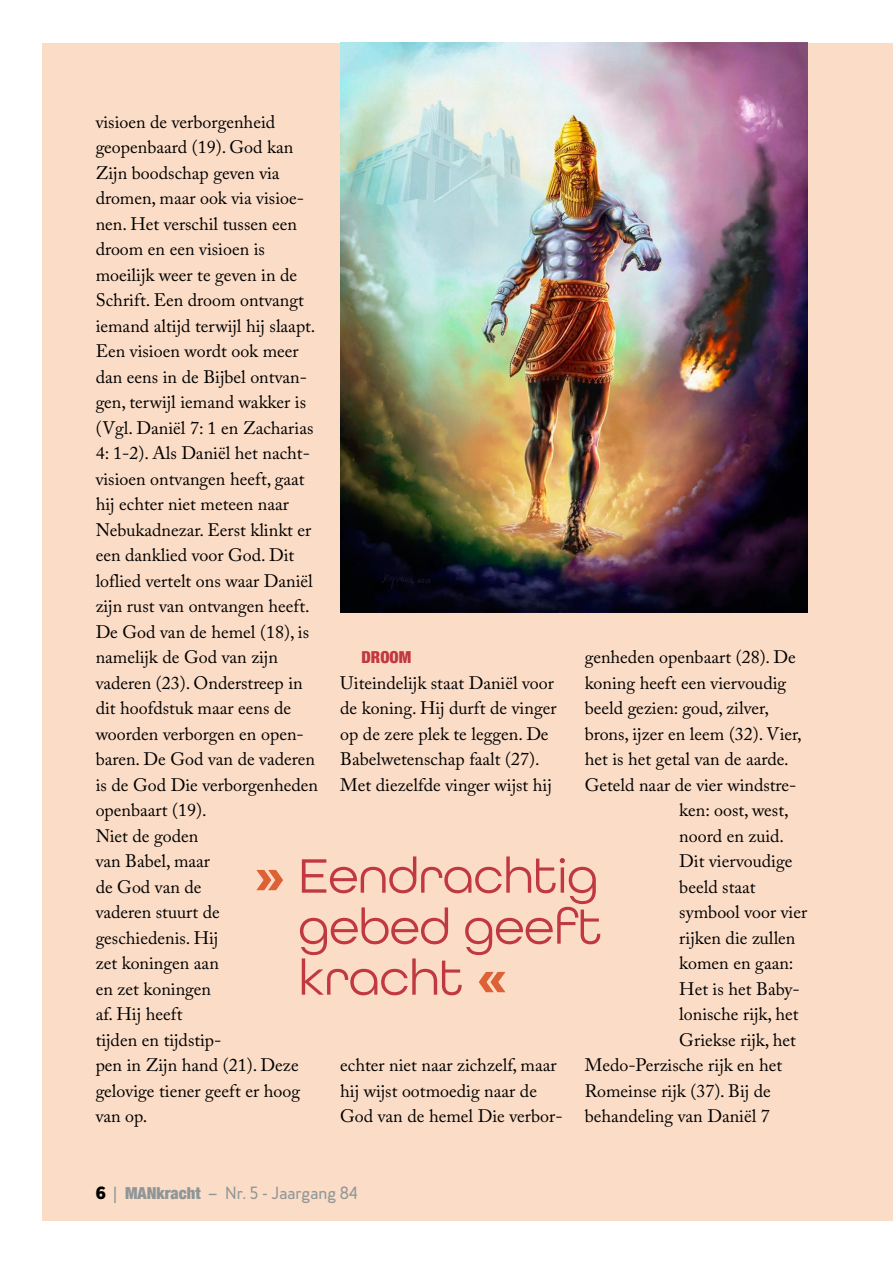
<style>
.page{position:relative;width:893px;height:1263px;background:#fff}
.page>*{position:absolute;margin:0;border:0;box-sizing:border-box;transform-origin:0 0}
.t1{font:51px/51px "All Round Gothic W01";letter-spacing:-.005em;color:#c03840;text-align:justify}
.t2{font:18px/25.5px "Adobe Caslon Pro";color:#000}
.t3{font:16.5px "Merlo Neue";color:#8e9698}
.t4{font:900 condensed 16.5px "Helvetica Neue";color:#c03840}
.t5{font:900 condensed 16.5px "Helvetica Neue";color:#8e9698}
.s1{font-weight:700;color:#dd6135}
.s2{font-family:"Merlo Neue";font-weight:700;font-stretch:normal;color:#000}
.s3{font-family:"Merlo Neue";font-weight:400;font-stretch:normal}
.s4{font-family:"Helvetica Neue";font-weight:900;font-stretch:condensed}
</style>
<div class="page">
<div style="left:43px;top:43px;width:850px;height:1177px;background:#fbdcc6"></div>
<img style="left:340px;top:43px;width:468px;height:569px">
<p class="t2" style="left:96px;top:109px;width:224px">visioen de verborgenheid geopenbaard (19). God kan<br>Zijn boodschap geven via dromen, maar ook via visioe&shy;nen. Het verschil tussen een droom en een visioen is moeilijk weer te geven in de<br>Schrift. Een droom ontvangt iemand altijd terwijl hij slaapt.<br>Een visioen wordt ook meer dan eens in de Bijbel ontvan&shy;gen, terwijl iemand wakker is (Vgl. Daniël 7: 1 en Zacharias<br>4: 1-2). Als Daniël het nacht&shy;visioen ontvangen heeft, gaat hij echter niet meteen naar<br>Nebukadnezar. Eerst klinkt er een danklied voor God. Dit loflied vertelt ons waar Daniël zijn rust van ontvangen heeft.<br>De God van de hemel (18), is namelijk de God van zijn vaderen (23). Onderstreep in dit hoofdstuk maar eens de woorden verborgen en open&shy;baren. De God van de vaderen is de God Die verborgenheden openbaart (19).<br>Niet de goden<br>van Babel, maar<br>de God van de<br>vaderen stuurt de geschiedenis. Hij<br>zet koningen aan<br>en zet koningen<br>af. Hij heeft<br>tijden en tijdstip-<br>pen in Zijn hand (21). Deze gelovige tiener geeft er hoog van op.</p>
<p class="t2" style="left:585px;top:644px;width:213px">genheden openbaart (28). De</p>
<p class="t2" style="left:585px;top:670px;width:203px">koning heeft een viervoudig</p>
<p class="t2" style="left:585px;top:695px;width:186px">beeld gezien: goud, zilver,</p>
<p class="t2" style="left:585px;top:721px;width:219px">brons, ijzer en leem (32). Vier,</p>
<p class="t2" style="left:585px;top:746px;width:206px">het is het getal van de aarde.</p>
<p class="t2" style="left:585px;top:772px;width:213px">Geteld naar de vier windstre-</p>
<p class="t2" style="left:679px;top:797px;width:111px">ken: oost, west,</p>
<p class="t2" style="left:679px;top:823px;width:106px">noord en zuid.</p>
<p class="t2" style="left:679px;top:848px;width:115px">Dit viervoudige</p>
<p class="t2" style="left:679px;top:874px;width:78px">beeld staat</p>
<p class="t2" style="left:679px;top:899px;width:129px">symbool voor vier</p>
<p class="t2" style="left:679px;top:925px;width:118px">rijken die zullen</p>
<p class="t2" style="left:679px;top:950px;width:116px">komen en gaan:</p>
<p class="t2" style="left:679px;top:976px;width:122px">Het is het Baby-</p>
<p class="t2" style="left:679px;top:1001px;width:121px">lonische rijk, het</p>
<p class="t2" style="left:679px;top:1027px;width:118px">Griekse rijk, het</p>
<p class="t2" style="left:585px;top:1052px;width:199px">Medo-Perzische rijk en het</p>
<p class="t2" style="left:585px;top:1078px;width:188px">Romeinse rijk (37). Bij de</p>
<p class="t2" style="left:585px;top:1103px;width:187px">behandeling van Daniël 7</p>
<p class="t4" style="left:361px;top:647px;width:51px">DROOM</p>
<p class="t2" style="left:340px;top:670px;width:218px">Uiteindelijk staat Daniël voor de koning. Hij durft de vinger op de zere plek te leggen. De<br>Babelwetenschap faalt (27).<br>Met diezelfde vinger wijst hij</p>
<h1 class="t1" style="left:298px;top:850px;width:305px;text-indent:-44px"><span class="s1">»</span> Eendrachtig gebed geeft kracht <span class="s1">«</span></h1>
<p class="t2" style="left:340px;top:1052px;width:224px">echter niet naar zichzelf, maar hij wijst ootmoedig naar de<br>God van de hemel Die verbor-</p>
<p class="t5" style="left:96px;top:1183px;width:41px"><span class="s2">6</span> <span class="s3">|</span> MAN</p>
<p class="t3" style="left:157px;top:1182px;width:203px"><span class="s4">KRACHT</span> – Nr. 5 - Jaargang 84</p>
</div>
